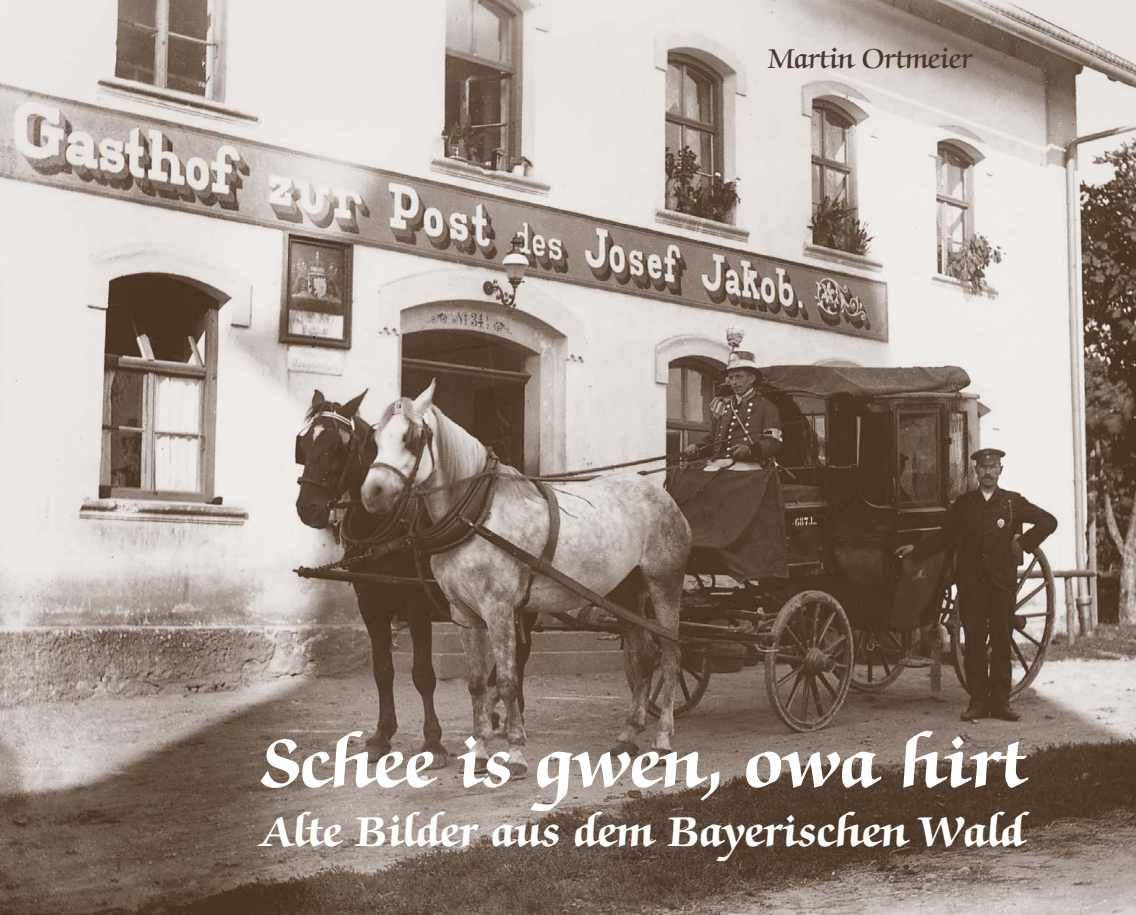
<style>
.page{position:relative;width:1136px;height:915px;background:#fff}
.page>*{position:absolute;margin:0;border:0;box-sizing:border-box;transform-origin:0 0}
.t1{font:700 78px "Zapf Chancery Std";color:#fff}
.t2{font:700 48px "Zapf Chancery Std";color:#fff}
.t3{font:600 31.5px "Zapf Chancery Std";color:#4b392c}
</style>
<div class="page">
<img style="left:0;top:0;width:1135px;height:914px">
<p class="t3" style="left:768px;top:38px;width:205px">Martin Ortmeier</p>
<h1 class="t1" style="left:262px;top:730px;width:766px">Schee is gwen, owa hirt</h1>
<p class="t2" style="left:262px;top:811px;width:764px">Alte Bilder aus dem Bayerischen Wald</p>
</div>
